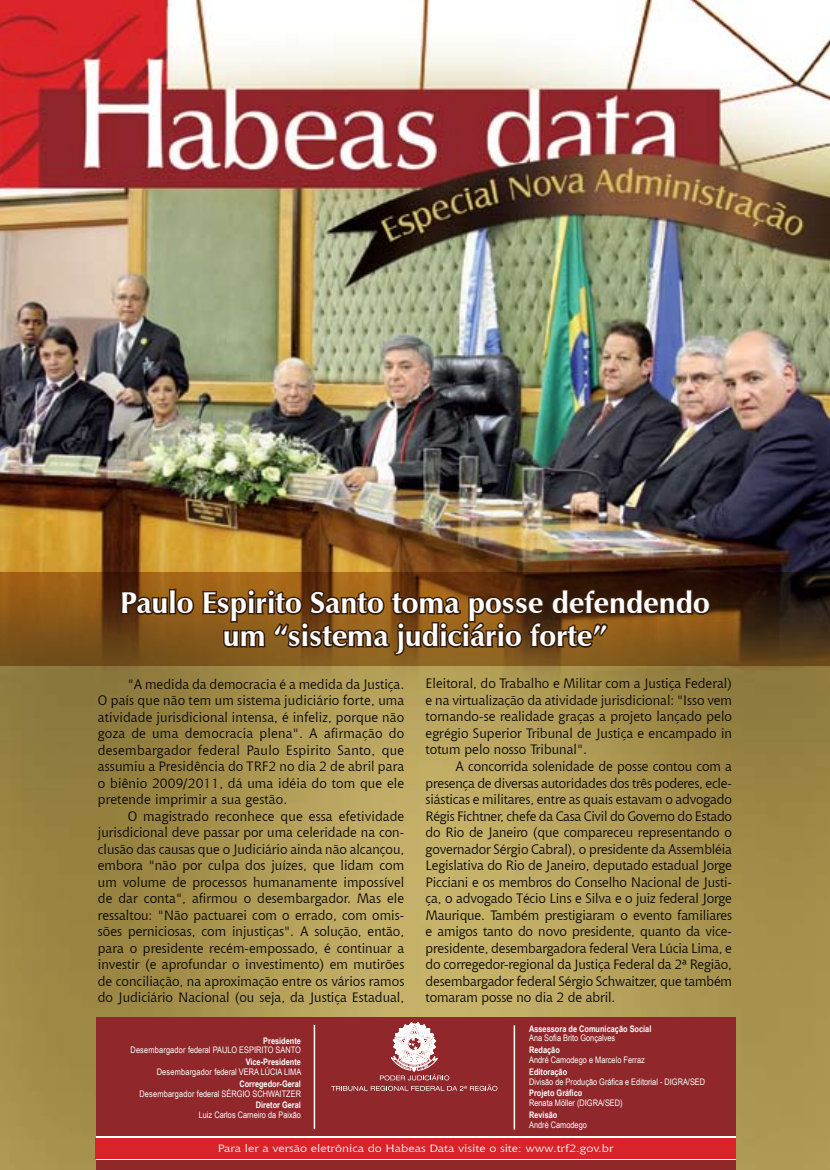
<style>
.page{position:relative;width:830px;height:1170px;background:#fff}
.page>*{position:absolute;margin:0;border:0;box-sizing:border-box;transform-origin:0 0}
.t1{font:700 30px/33px "Zapf Humanist 601 BT";color:#fff;text-align:center}
.t2{font:13.5px/16.5px "Chianti BT";color:#000;text-align:justify}
.t3{font:10.5px "Chianti BT";color:#fff;scale:1.2 1}
.t4{font:9px "Arial Narrow";color:#fff}
.t5{font:700 9px "Arial Narrow";color:#fff}
</style>
<div class="page">
<img style="left:0;top:0;width:829px;height:1169px">
<div style="left:96px;top:1017px;width:639px;height:152px;background:#90272b"></div>
<svg style="left:96px;top:1136px;width:639px;height:23px"></svg>
<svg style="left:331px;top:1022px;width:166px;height:68px"></svg>
<div style="left:96px;top:1137px;width:639px;height:21px;background:#d82428"></div>
<hr style="left:313px;top:1024px;width:2px;height:105px;background:#fff">
<hr style="left:513px;top:1025px;width:2px;height:104px;background:#fff">
<svg style="left:0;top:572px;width:829px;height:94px;background:#674014"></svg>
<svg style="left:119px;top:587px;width:593px;height:70px;background:#663f14"></svg>
<h1 class="t1" style="left:120px;top:586px;width:591px">Paulo Espirito Santo toma posse defendendo um “sistema judiciário forte”</h1>
<p class="t2" style="left:98px;top:675px;width:308px;text-indent:30px">"A medida da democracia é a medida da Justiça.<br>O país que não tem um sistema judiciário forte, uma atividade jurisdicional intensa, é infeliz, porque não goza de uma democracia plena". A afirmação do desembargador federal Paulo Espirito Santo, que assumiu a Presidência do TRF2 no dia 2 de abril para o biênio 2009/2011, dá uma idéia do tom que ele pretende imprimir a sua gestão.</p>
<p class="t2" style="left:98px;top:807px;width:308px;text-indent:30px">O magistrado reconhece que essa efetividade jurisdicional deve passar por uma celeridade na con&shy;clusão das causas que o Judiciário ainda não alcançou, embora "não por culpa dos juízes, que lidam com um volume de processos humanamente impossível de dar conta", afirmou o desembargador. Mas ele ressaltou: "Não pactuarei com o errado, com omis&shy;sões perniciosas, com injustiças". A solução, então, para o presidente recém-empossado, é continuar a investir (e aprofundar o investimento) em mutirões de conciliação, na aproximação entre os vários ramos do Judiciário Nacional (ou seja, da Justiça Estadual,</p>
<p class="t2" style="left:425px;top:675px;width:308px">Eleitoral, do Trabalho e Militar com a Justiça Federal) e na virtualização da atividade jurisdicional: "Isso vem tornando-se realidade graças a projeto lançado pelo egrégio Superior Tribunal de Justiça e encampado in totum pelo nosso Tribunal".</p>
<p class="t2" style="left:425px;top:757px;width:308px;text-indent:30px">A concorrida solenidade de posse contou com a presença de diversas autoridades dos três poderes, ecle&shy;siásticas e militares, entre as quais estavam o advogado Régis Fichtner, chefe da Casa Civil do Governo do Estado do Rio de Janeiro (que compareceu representando o governador Sérgio Cabral), o presidente da Assembléia Legislativa do Rio de Janeiro, deputado estadual Jorge Picciani e os membros do Conselho Nacional de Justi&shy;ça, o advogado Técio Lins e Silva e o juiz federal Jorge Maurique. Também prestigiaram o evento familiares e amigos tanto do novo presidente, quanto da vice&shy;presidente, desembargadora federal Vera Lúcia Lima, e do corregedor-regional da Justiça Federal da 2ª Região, desembargador federal Sérgio Schwaitzer, que também tomaram posse no dia 2 de abril.</p>
<p class="t5" style="left:529px;top:1021px;width:124px">Assessora de Comunicação Social</p>
<p class="t4" style="left:529px;top:1031px;width:88px">Ana Sofia Brito Gonçalves</p>
<p class="t5" style="left:529px;top:1043px;width:32px">Redação</p>
<p class="t4" style="left:529px;top:1053px;width:117px">André Camodego e Marcelo Ferraz</p>
<p class="t5" style="left:529px;top:1064px;width:40px">Editoração</p>
<p class="t4" style="left:529px;top:1074px;width:177px">Divisão de Produção Gráfica e Editorial - DIGRA/SED</p>
<p class="t5" style="left:529px;top:1086px;width:55px">Projeto Gráfico</p>
<p class="t4" style="left:529px;top:1096px;width:95px">Renata Möller (DIGRA/SED)</p>
<p class="t5" style="left:529px;top:1107px;width:30px">Revisão</p>
<p class="t4" style="left:529px;top:1117px;width:59px">André Camodego</p>
<p class="t5" style="left:263px;top:1033px;width:39px">Presidente</p>
<p class="t4" style="left:130px;top:1043px;width:172px">Desembargador federal PAULO ESPIRITO SANTO</p>
<p class="t5" style="left:245px;top:1055px;width:57px">Vice-Presidente</p>
<p class="t4" style="left:157px;top:1065px;width:146px">Desembargador federal VERA LÚCIA LIMA</p>
<p class="t5" style="left:239px;top:1076px;width:63px">Corregedor-Geral</p>
<p class="t4" style="left:139px;top:1086px;width:163px">Desembargador federal SÉrgio SCHWAITZER</p>
<p class="t5" style="left:256px;top:1098px;width:47px">Diretor Geral</p>
<p class="t4" style="left:199px;top:1108px;width:104px">Luiz Carlos Carneiro da Paixão</p>
<p class="t3" style="left:218px;top:1140px;width:331px">Para ler a versão eletrônica do Habeas Data visite o site: www.trf2.gov.br</p>
</div>
